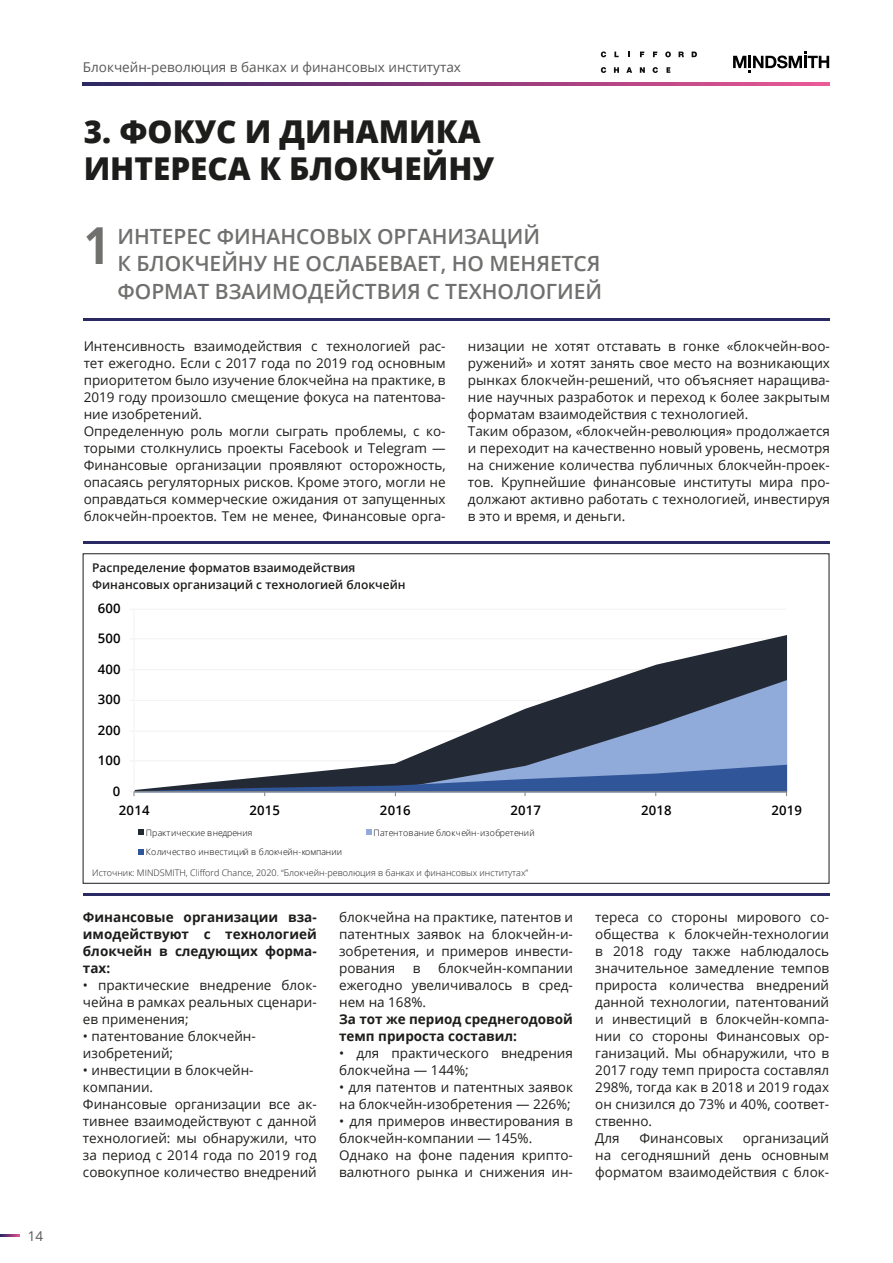
<style>
.page{position:relative;width:893px;height:1263px;background:#fff}
.page>*{position:absolute;margin:0;border:0;box-sizing:border-box;transform-origin:0 0}
.t1{font:700 51px "Open Sans";color:#70706f;scale:.9 1}
.t2{font:800 31.5px/37.5px "Open Sans";color:#1d1d1b}
.t3{font:600 21px/27.8px "Open Sans";color:#70706f}
.t4{font:13.5px/17px "Open Sans";color:#1d1d1b}
.t5{font:700 13.5px/17px "Open Sans";color:#1d1d1b;text-align:justify}
.t6{font:13.5px "Open Sans";color:#575756}
.t7{font:600 13.2px "Open Sans";letter-spacing:.01em;color:#020203}
.t8{font:600 12px/16.5px "Open Sans";color:#1d1d1b}
.t9{font:300 9px "Open Sans";color:#1d1d1b}
.t10{font:300 8.85px "Open Sans";letter-spacing:.025em;color:#020203}
</style>
<div class="page">
<svg style="left:83px;top:82px;width:746px;height:3px;background:#8c3c7a"></svg>
<svg style="left:733px;top:51px;width:96px;height:22px"></svg>
<svg style="left:0;top:1234px;width:20px;height:2px"></svg>
<svg style="left:601px;top:51px;width:5px;height:6px"></svg>
<svg style="left:614px;top:52px;width:5px;height:5px"></svg>
<svg style="left:640px;top:52px;width:4px;height:5px"></svg>
<svg style="left:653px;top:52px;width:4px;height:5px"></svg>
<svg style="left:665px;top:51px;width:6px;height:6px"></svg>
<svg style="left:679px;top:52px;width:5px;height:5px"></svg>
<svg style="left:692px;top:52px;width:5px;height:5px"></svg>
<svg style="left:601px;top:67px;width:5px;height:6px"></svg>
<svg style="left:614px;top:67px;width:5px;height:6px"></svg>
<svg style="left:626px;top:67px;width:6px;height:6px"></svg>
<svg style="left:640px;top:67px;width:5px;height:6px"></svg>
<svg style="left:653px;top:67px;width:5px;height:6px"></svg>
<svg style="left:666px;top:67px;width:4px;height:6px"></svg>
<hr style="left:134px;top:609px;width:652px;height:1px;background:#f3f3f2">
<svg style="left:135px;top:635px;width:652px;height:45px"></svg>
<svg style="left:135px;top:680px;width:652px;height:80px"></svg>
<hr style="left:133px;top:609px;width:2px;height:183px;background:#f3f3f2">
<svg style="left:130px;top:760px;width:657px;height:36px"></svg>
<svg style="left:138px;top:829px;width:5px;height:6px"></svg>
<svg style="left:366px;top:829px;width:6px;height:6px"></svg>
<svg style="left:138px;top:849px;width:5px;height:6px"></svg>
<hr style="left:84px;top:318px;width:746px;height:3px;background:#2b2963">
<hr style="left:84px;top:541px;width:746px;height:2px;background:#2b2963">
<hr style="left:83px;top:893px;width:746px;height:3px;background:#2b2963">
<p class="t6" style="left:28px;top:1226px;width:17px">14</p>
<p class="t6" style="left:83px;top:58px;width:379px">Блокчейн-революция в банках и финансовых институтах</p>
<h2 class="t2" style="left:84px;top:111px;width:412px">3. ФОКУС И ДИНАМИКА<br>ИНТЕРЕСА К БЛОКЧЕЙНУ</h2>
<h3 class="t3" style="left:117px;top:222px;width:486px">ИНТЕРЕС ФИНАНСОВЫХ ОРГАНИЗАЦИЙ<br>К БЛОКЧЕЙНУ НЕ ОСЛАБЕВАЕТ, НО МЕНЯЕТСЯ<br>ФОРМАТ ВЗАИМОДЕЙСТВИЯ С ТЕХНОЛОГИЕЙ</h3>
<p class="t4" style="left:84px;top:337px;width:363px">Интенсивность взаимодействия с технологией рас&shy;тет ежегодно. Если с 2017 года по 2019 год основным приоритетом было изучение блокчейна на практике, в 2019 году произошло смещение фокуса на патентова&shy;ние изобретений.<br>Определенную роль могли сыграть проблемы, с ко&shy;торыми столкнулись проекты Facebook и Telegram — Финансовые организации проявляют осторожность, опасаясь регуляторных рисков. Кроме этого, могли не оправдаться коммерческие ожидания от запущенных блокчейн-проектов. Тем не менее, Финансовые орга-</p>
<p class="t4" style="left:468px;top:337px;width:363px">низации не хотят отставать в гонке «блокчейн-воо&shy;ружений» и хотят занять свое место на возникающих рынках блокчейн-решений, что объясняет наращива&shy;ние научных разработок и переход к более закрытым форматам взаимодействия с технологией.<br>Таким образом, «блокчейн-революция» продолжается и переходит на качественно новый уровень, несмотря на снижение количества публичных блокчейн-проек&shy;тов. Крупнейшие финансовые институты мира про&shy;должают активно работать с технологией, инвестируя в это и время, и деньги.</p>
<h1 class="t1" style="left:84px;top:210px;width:31px">1</h1>
<p class="t8" style="left:92px;top:559px;width:315px">Распределение форматов взаимодействия<br>Финансовых организаций с технологией блокчейн</p>
<p class="t7" style="left:98px;top:599px;width:24px">600</p>
<p class="t7" style="left:98px;top:629px;width:24px">500</p>
<p class="t7" style="left:98px;top:660px;width:24px">400</p>
<p class="t7" style="left:98px;top:690px;width:24px">300</p>
<p class="t7" style="left:98px;top:721px;width:24px">200</p>
<p class="t7" style="left:98px;top:751px;width:24px">100</p>
<p class="t7" style="left:113px;top:782px;width:9px">0</p>
<p class="t7" style="left:119px;top:802px;width:32px">2014</p>
<p class="t7" style="left:249px;top:802px;width:32px">2015</p>
<p class="t7" style="left:380px;top:802px;width:32px">2016</p>
<p class="t7" style="left:510px;top:802px;width:32px">2017</p>
<p class="t7" style="left:641px;top:802px;width:32px">2018</p>
<p class="t7" style="left:771px;top:802px;width:32px">2019</p>
<p class="t10" style="left:146px;top:826px;width:108px">Практические внедрения</p>
<p class="t10" style="left:373px;top:826px;width:163px">Патентование блокчейн-изобретений</p>
<p class="t10" style="left:146px;top:845px;width:198px">Количество инвестиций в блокчейн-компании</p>
<p class="t9" style="left:92px;top:866px;width:437px">Источник: MINDSMITH, Clifford Chance, 2020. “Блокчейн-революция в банках и финансовых институтах”</p>
<p class="t5" style="left:83px;top:908px;width:235px">Финансовые организации вза&shy;имодействуют с технологией блокчейн в следующих форма&shy;тах:</p>
<p class="t4" style="left:83px;top:976px;width:235px;text-align:justify">• практические внедрение блок&shy;чейна в рамках реальных сценари&shy;ев применения;</p>
<p class="t4" style="left:83px;top:1027px;width:174px">• патентование блокчейн&shy;изобретений;</p>
<p class="t4" style="left:83px;top:1061px;width:235px">• инвестиции в блокчейн&shy;компании.<br>Финансовые организации все ак&shy;тивнее взаимодействуют с данной технологией: мы обнаружили, что за период с 2014 года по 2019 год совокупное количество внедрений</p>
<p class="t4" style="left:339px;top:908px;width:235px;text-align:justify">блокчейна на практике, патентов и патентных заявок на блокчейн-и&shy;зобретения, и примеров инвести&shy;рования</p>
<p class="t4" style="left:339px;top:959px;width:235px;text-align:justify;text-indent:99px">блокчейн-компании ежегодно увеличивалось в сред&shy;нем на 168%.</p>
<p class="t5" style="left:339px;top:1010px;width:235px">За тот же период среднегодовой темп прироста составил:</p>
<p class="t4" style="left:339px;top:1044px;width:235px">• для практического внедрения блокчейна — 144%;</p>
<p class="t4" style="left:339px;top:1078px;width:235px">• для патентов и патентных заявок на блокчейн-изобретения — 226%;</p>
<p class="t4" style="left:339px;top:1112px;width:235px">• для примеров инвестирования в блокчейн-компании — 145%.<br>Однако на фоне падения крипто&shy;валютного рынка и снижения ин-</p>
<p class="t4" style="left:413px;top:959px;width:9px">в</p>
<p class="t4" style="left:595px;top:908px;width:235px">тереса со стороны мирового со&shy;общества к блокчейн-технологии в 2018 году также наблюдалось значительное замедление темпов прироста количества внедрений данной технологии, патентований и инвестиций в блокчейн-компа&shy;нии со стороны Финансовых ор&shy;ганизаций. Мы обнаружили, что в<br>2017 году темп прироста составлял<br>298%, тогда как в 2018 и 2019 годах он снизился до 73% и 40%, соответ&shy;ственно.<br>Для</p>
<p class="t4" style="left:595px;top:1129px;width:235px;text-align:justify;text-indent:147px">организаций на сегодняшний день основным форматом взаимодействия с блок-</p>
<p class="t4" style="left:639px;top:1129px;width:85px">Финансовых</p>
</div>
